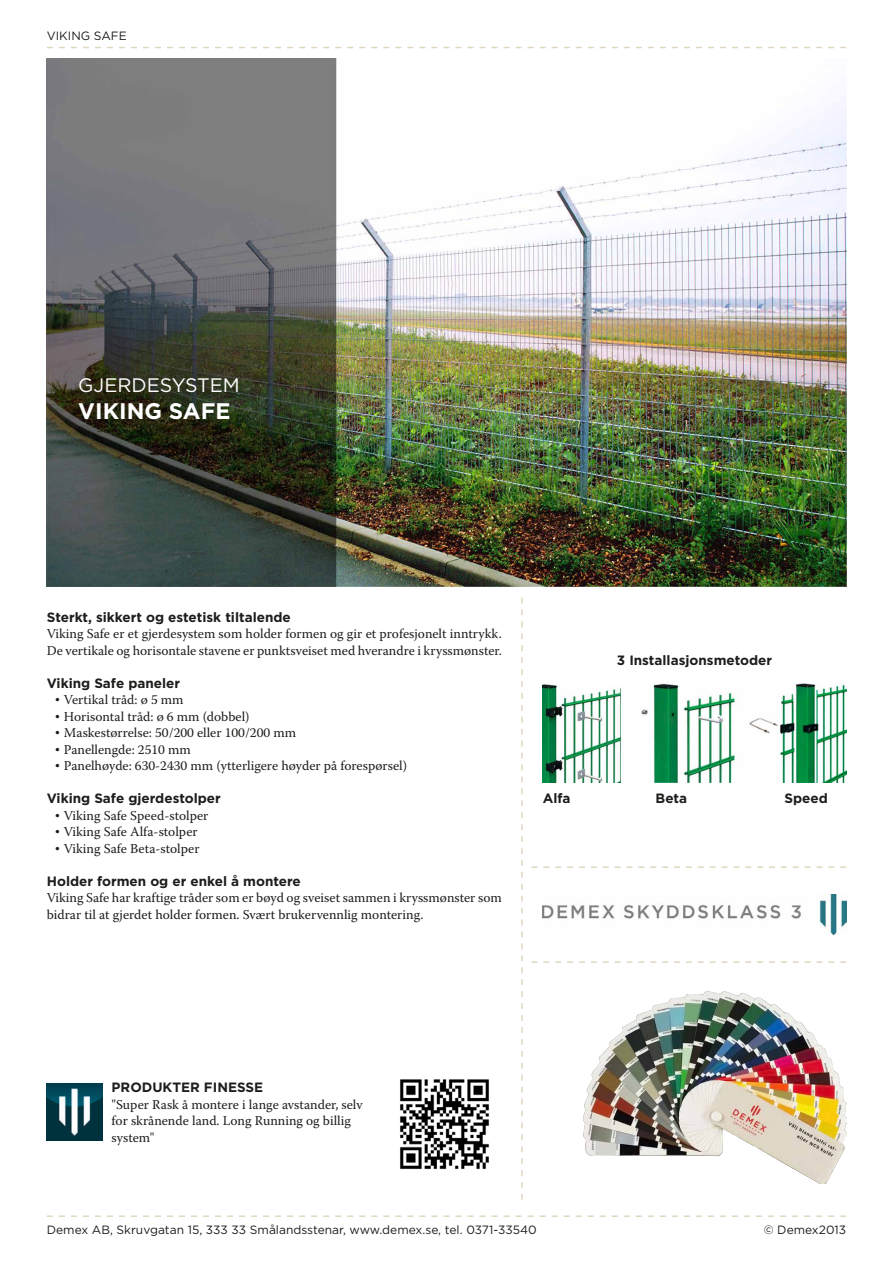
<style>
.page{position:relative;width:893px;height:1263px;background:#fff}
.page>*{position:absolute;margin:0;border:0;box-sizing:border-box;transform-origin:0 0}
.t1{font:700 22.5px "Gotham";color:#fff}
.t2{font:19.5px "Gotham";color:#fff}
.t3{font:13.5px/16.5px "Warnock Pro";color:#1d1d1b}
.t4{font:700 13.5px "Gotham";color:#1d1d1b}
.t5{font:12px "Gotham";color:#1d1d1b}
.s1{font-family:"Times New Roman"}
</style>
<div class="page">
<svg style="left:47px;top:47px;width:799px;height:1px"></svg>
<svg style="left:47px;top:1215px;width:799px;height:2px"></svg>
<img style="left:543px;top:895px;width:303px;height:40px">
<img style="left:584px;top:992px;width:262px;height:192px">
<svg style="left:521px;top:597px;width:2px;height:603px"></svg>
<svg style="left:531px;top:866px;width:315px;height:2px"></svg>
<svg style="left:531px;top:961px;width:315px;height:2px"></svg>
<img style="left:47px;top:1083px;width:56px;height:57px">
<img style="left:400px;top:1079px;width:89px;height:90px">
<img style="left:543px;top:683px;width:303px;height:100px">
<img style="left:47px;top:59px;width:799px;height:528px">
<p class="t5" style="left:47px;top:29px;width:81px">VIKING SAFE</p>
<h2 class="t2" style="left:78px;top:374px;width:190px">STÄNGSEL YSTEM</h2>
<h1 class="t1" style="left:78px;top:398px;width:225px">PORTUGAL GUARD</h1>
<h2 class="t2" style="left:78px;top:374px;width:163px">GJERDESYSTEM</h2>
<h1 class="t1" style="left:78px;top:398px;width:154px">VIKING SAFE</h1>
<p class="t4" style="left:47px;top:609px;width:246px">Sterkt, sikkert og estetisk tiltalende</p>
<p class="t3" style="left:47px;top:625px;width:457px">Viking Safe er et gjerdesystem som holder formen og gir et profesjonelt inntrykk.<br>De vertikale og horisontale stavene er punktsveiset med hverandre i kryssmønster.</p>
<p class="t4" style="left:47px;top:675px;width:135px">Viking Safe paneler</p>
<p class="t3" style="left:55px;top:691px;width:130px"><span class="s1">•</span> Vertikal tråd: ø 5 mm</p>
<p class="t3" style="left:55px;top:708px;width:196px"><span class="s1">•</span> Horisontal tråd: ø 6 mm (dobbel)</p>
<p class="t3" style="left:55px;top:724px;width:242px"><span class="s1">•</span> Maskestørrelse: 50/200 eller 100/200 mm</p>
<p class="t3" style="left:55px;top:741px;width:137px"><span class="s1">•</span> Panellengde: 2510 mm</p>
<p class="t3" style="left:55px;top:757px;width:353px"><span class="s1">•</span> Panelhøyde: 630-2430 mm (ytterligere høyder på forespørsel)</p>
<p class="t4" style="left:47px;top:791px;width:176px">Viking Safe gjerdestolper</p>
<p class="t3" style="left:55px;top:807px;width:155px"><span class="s1">•</span> Viking Safe Speed-stolper</p>
<p class="t3" style="left:55px;top:823px;width:144px"><span class="s1">•</span> Viking Safe Alfa-stolper</p>
<p class="t3" style="left:55px;top:840px;width:146px"><span class="s1">•</span> Viking Safe Beta-stolper</p>
<p class="t4" style="left:47px;top:873px;width:256px">Holder formen og er enkel å montere</p>
<p class="t3" style="left:47px;top:889px;width:456px">Viking Safe har kraftige tråder som er bøyd og sveiset sammen i kryssmønster som bidrar til at gjerdet holder formen. Svært brukervennlig montering.</p>
<p class="t4" style="left:617px;top:653px;width:157px">3 Installasjonsmetoder</p>
<p class="t4" style="left:543px;top:790px;width:29px">Alfa</p>
<p class="t4" style="left:656px;top:790px;width:33px">Beta</p>
<p class="t4" style="left:784px;top:790px;width:45px">Speed</p>
<p class="t4" style="left:112px;top:1079px;width:153px">PRODUKTER FINESSE</p>
<p class="t3" style="left:112px;top:1096px;width:253px">"Super Rask å montere i lange avstander, selv for skrånende land. Long Running og billig system"</p>
<p class="t5" style="left:47px;top:1223px;width:492px">Demex AB, Skruvgatan 15, 333 33 Smålandsstenar, www.demex.se, tel. 0371-33540</p>
<p class="t5" style="left:764px;top:1223px;width:84px">© Demex2013</p>
</div>
